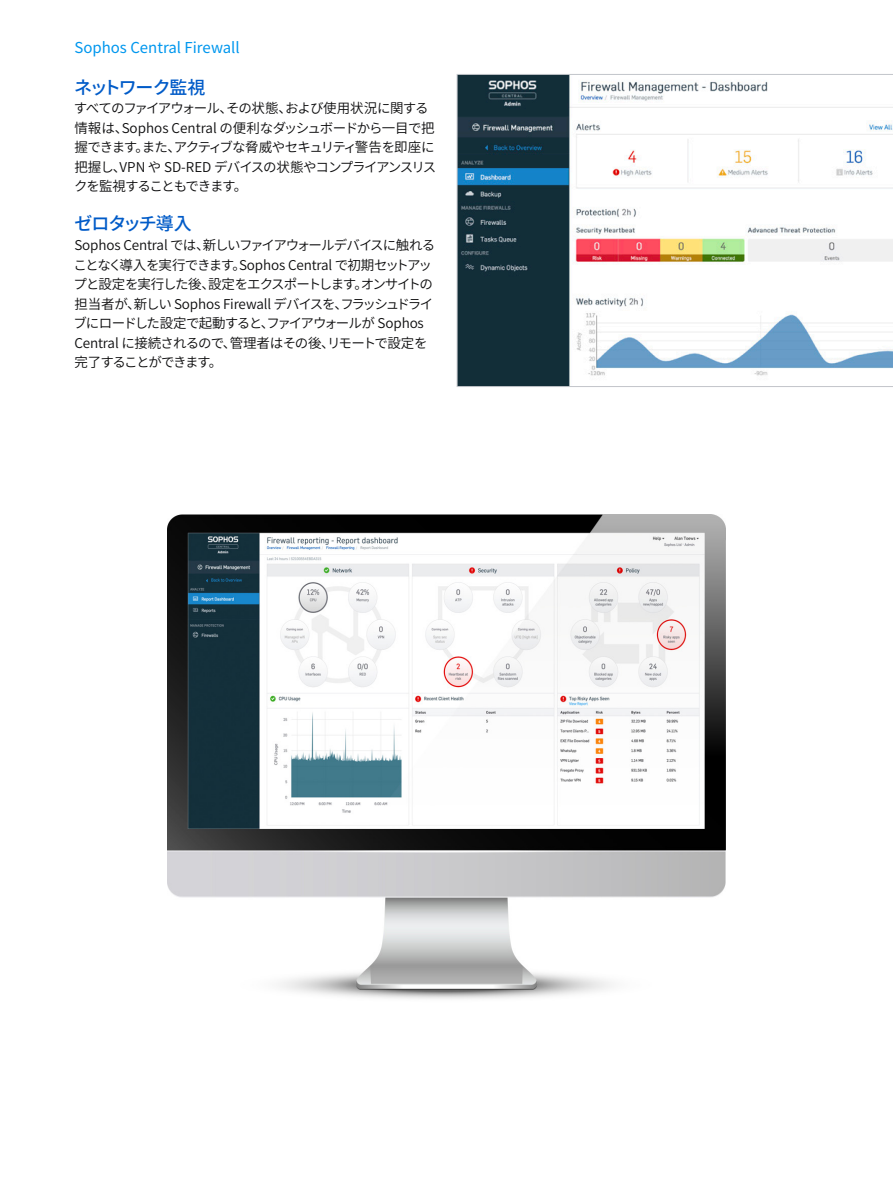
<style>
.page{position:relative;width:893px;height:1191px;background:#fff}
.page>*{position:absolute;margin:0;border:0;box-sizing:border-box;transform-origin:0 0}
.Subheading_1{font:500 18px "Noto Sans CJ Kjp";letter-spacing:-.075em;color:#005bc8}
.Subheading_1-2{font:500 18px "Noto Sans CJ Kjp";letter-spacing:-.055em;color:#005bc8}
.t1{font:15px "Noto Sans CJ Kjp";color:#0097ee}
.Body_Copy{font:600 13.5px/19.5px "Noto Sans CJ Kjp";letter-spacing:-.06em;color:#0d0d0e}
</style>
<div class="page">
<svg style="left:457px;top:74px;width:436px;height:313px"></svg>
<img style="left:168px;top:514px;width:557px;height:485px">
<p class="t1" style="left:74px;top:39px;width:167px">Sophos Central Firewall</p>
<p class="Subheading_1" style="left:74px;top:77px;width:133px">ネットワーク監視</p>
<p class="Body_Copy" style="left:74px;top:99px;width:364px">すべてのファイアウォール、その状態、および使用状況に関する情報は、Sophos Central の便利なダッシュボードから一目で把握できます。また、アクティブな脅威やセキュリティ警告を即座に把握し、VPN や SD-RED デバイスの状態やコンプライアンスリスクを監視することもできます。</p>
<p class="Subheading_1-2" style="left:74px;top:214px;width:119px">ゼロタッチ導入</p>
<p class="Body_Copy" style="left:73px;top:236px;width:363px">Sophos Central では、新しいファイアウォールデバイスに触れることなく導入を実行できます。Sophos Central で初期セットアップと設定を実行した後、設定をエクスポートします。オンサイトの担当者が、新しい Sophos Firewall デバイスを、フラッシュドライブにロードした設定で起動すると、ファイアウォールが Sophos Central に接続されるので、管理者はその後、リモートで設定を完了することができます。</p>
</div>
